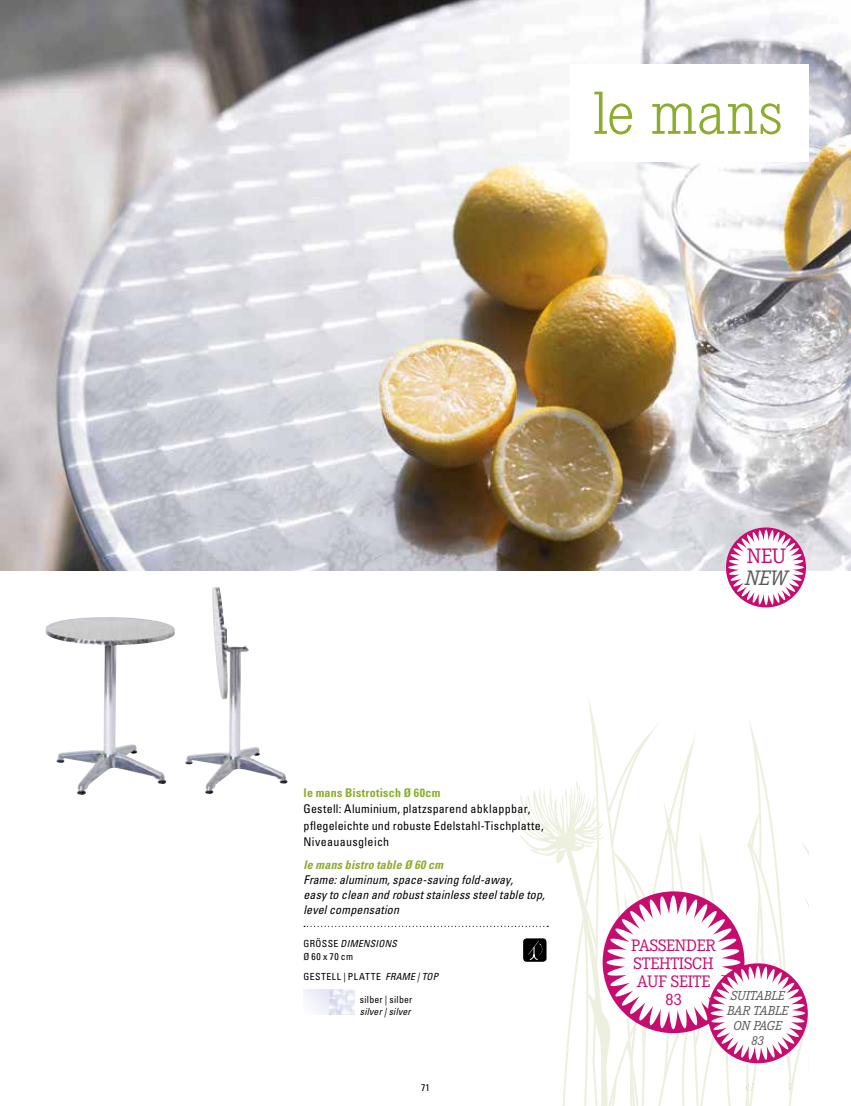
<style>
.page{position:relative;width:851px;height:1106px;background:#fff}
.page>*{position:absolute;margin:0;border:0;box-sizing:border-box;transform-origin:0 0}
.t1{font:300 63px "Corporate E";color:#8aad2c}
.t2{font:21.75px "Corporate E";color:#c70c6f}
.t3{font:italic 21.75px "Corporate E";color:#575756}
.t4{font:17.25px/18px "Corporate E";letter-spacing:-.01em;color:#c70c6f;text-align:center}
.t5{font:italic 13.5px/15px "Corporate E";letter-spacing:-.01em;color:#575756;text-align:center}
.t6{font:condensed 12px/16.5px "Univers LT";letter-spacing:.02em;color:#000}
.t7{font:italic condensed 12px/15px "Univers LT";letter-spacing:.01em;color:#000}
.t8{font:700 condensed 12px "Univers LT";letter-spacing:.02em;color:#8aad2c}
.t9{font:italic 700 condensed 12px "Univers LT";letter-spacing:.015em;color:#8aad2c}
.t10{font:condensed 9.75px/13.5px "Univers LT";letter-spacing:.03em;color:#000}
.t11{font:condensed 9.75px "Univers LT";letter-spacing:.06em;color:#000}
.t12{font:italic condensed 9.75px "Univers LT";letter-spacing:.015em;color:#000}
.s1{font-style:italic}
</style>
<div class="page">
<img style="left:0;top:0;width:850px;height:570px">
<img style="left:45px;top:617px;width:130px;height:178px">
<img style="left:185px;top:587px;width:103px;height:207px">
<div style="left:303px;top:989px;width:26px;height:25px;background:#f8f8fc"></div>
<svg style="left:304px;top:699px;width:504px;height:407px"></svg>
<div style="left:570px;top:64px;width:238px;height:98px;background:#fff"></div>
<svg style="left:725px;top:527px;width:80px;height:80px"></svg>
<h1 class="t1" style="left:592px;top:79px;width:192px">le mans</h1>
<p class="t8" style="left:303px;top:785px;width:138px">le mans Bistrotisch Ø 60cm</p>
<p class="t6" style="left:303px;top:800px;width:242px">Gestell: Aluminium, platzsparend abklappbar, pflegeleichte und robuste Edelstahl-Tischplatte,<br>Niveauausgleich</p>
<p class="t9" style="left:303px;top:857px;width:141px">le mans bistro table Ø 60 cm</p>
<p class="t7" style="left:303px;top:871px;width:243px">Frame: aluminum, space-saving fold-away,<br>easy to clean and robust stainless steel table top, level compensation</p>
<p class="t10" style="left:303px;top:936px;width:95px">GRÖSSE <span class="s1">DIMENSIONS<br></span>Ø 60 x 70 cm</p>
<p class="t11" style="left:303px;top:970px;width:136px">GESTELL | PLATTE <span class="s1">FRAME | TOP</span></p>
<p class="t10" style="left:360px;top:992px;width:54px">silber | silber</p>
<p class="t12" style="left:360px;top:1004px;width:52px">silver | silver</p>
<p class="t10" style="left:421px;top:1080px;width:10px">71</p>
<h2 class="t2" style="left:746px;top:544px;width:41px">NEU</h2>
<h2 class="t3" style="left:745px;top:566px;width:44px">NEW</h2>
<h3 class="t4" style="left:631px;top:936px;width:86px">PASSENDER<br>STEHTISCH<br>AUF SEITE<br>83</h3>
<p class="t5" style="left:727px;top:987px;width:63px">SUITABLE<br>BAR TABLE<br>ON PAGE<br>83</p>
</div>
